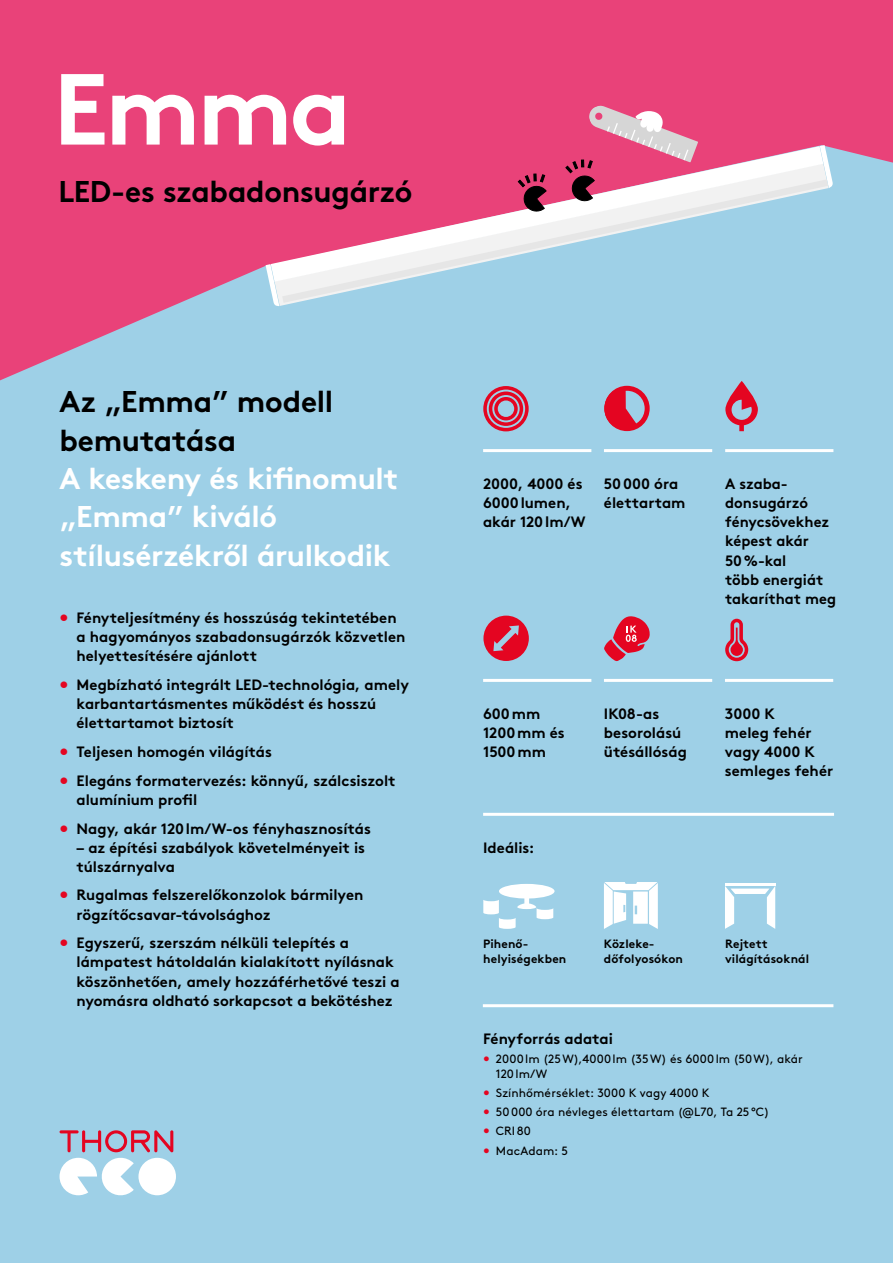
<style>
.page{position:relative;width:893px;height:1263px;background:#9ed0e7}
.page>*{position:absolute;margin:0;border:0;box-sizing:border-box;transform-origin:0 0}
.t1{font:700 100.65px "Brown";color:#fff}
.t2{font:700 30px/38.2px "Brown";letter-spacing:-.015em;color:#fff}
.t3{font:700 30px/38.2px "Brown";letter-spacing:-.01em;color:#000}
.t4{font:700 15px/19.2px "Brown";color:#000}
.t5{font:12px/14.9px "Brown";letter-spacing:.01em;color:#000}
.t6{font:700 12px/14.9px "Brown";letter-spacing:.01em;color:#000}
.s1{color:#e40521}
</style>
<div class="page">
<svg style="left:0;top:0;width:893px;height:380px;fill:#e94279"></svg>
<svg style="left:820px;top:145px;width:14px;height:43px"></svg>
<svg style="left:266px;top:264px;width:13px;height:43px"></svg>
<svg style="left:274px;top:163px;width:554px;height:143px"></svg>
<svg style="left:282px;top:179px;width:546px;height:124px"></svg>
<svg style="left:271px;top:146px;width:552px;height:136px"></svg>
<svg style="left:518px;top:174px;width:29px;height:39px"></svg>
<svg style="left:565px;top:104px;width:133px;height:98px;background:#e07c9d"></svg>
<hr style="left:483px;top:1004px;width:350px;height:3px;background:#fff">
<hr style="left:483px;top:813px;width:351px;height:3px;background:#fff">
<hr style="left:725px;top:449px;width:108px;height:3px;background:#fff">
<hr style="left:604px;top:449px;width:108px;height:3px;background:#fff">
<hr style="left:604px;top:679px;width:108px;height:3px;background:#fff">
<hr style="left:483px;top:449px;width:108px;height:3px;background:#fff">
<hr style="left:483px;top:679px;width:108px;height:3px;background:#fff">
<svg style="left:725px;top:381px;width:33px;height:50px"></svg>
<svg style="left:483px;top:386px;width:46px;height:45px"></svg>
<svg style="left:604px;top:387px;width:34px;height:43px"></svg>
<div style="left:604px;top:386px;width:46px;height:45px;border:5px solid #e40521;border-radius:50%"></div>
<svg style="left:483px;top:616px;width:46px;height:45px"></svg>
<svg style="left:604px;top:616px;width:46px;height:45px"></svg>
<svg style="left:483px;top:884px;width:72px;height:45px"></svg>
<svg style="left:604px;top:882px;width:54px;height:47px"></svg>
<svg style="left:725px;top:886px;width:50px;height:43px"></svg>
<hr style="left:725px;top:884px;width:50px;height:2px;background:#fff">
<hr style="left:725px;top:679px;width:108px;height:3px;background:#fff">
<svg style="left:725px;top:619px;width:23px;height:42px"></svg>
<div style="left:138px;top:1158px;width:38px;height:37px;background:#fff;border-radius:50%"></div>
<svg style="left:60px;top:1130px;width:113px;height:65px"></svg>
<h1 class="t1" style="left:53px;top:28px;width:300px">Emma</h1>
<h2 class="t3" style="left:58px;top:169px;width:355px">LED-es szabadonsugárzó</h2>
<h2 class="t3" style="left:60px;top:380px;width:275px">Az „Emma” modell bemutatása</h2>
<h2 class="t2" style="left:60px;top:456px;width:340px">A keskeny és kifinomult „Emma” kiváló stílusérzékről árulkodik</h2>
<p class="t4" style="left:77px;top:606px;width:330px;text-indent:-17px"><span class="s1">•</span> Fényteljesítmény és hosszúság tekintetében a hagyományos szabadonsugárzók közvetlen helyettesítésére ajánlott</p>
<p class="t4" style="left:77px;top:673px;width:334px;text-indent:-17px"><span class="s1">•</span> Megbízható integrált LED-technológia, amely karbantartásmentes működést és hosszú élettartamot biztosít</p>
<p class="t4" style="left:60px;top:740px;width:214px"><span class="s1">•</span> Teljesen homogén világítás</p>
<p class="t4" style="left:77px;top:769px;width:321px;text-indent:-17px"><span class="s1">•</span> Elegáns formatervezés: könnyű, szálcsiszolt alumínium profil</p>
<p class="t4" style="left:60px;top:817px;width:313px"><span class="s1">•</span> Nagy, akár 120lm/W-os fényhasznosítás</p>
<p class="t4" style="left:77px;top:836px;width:290px">– az építési szabályok követelményeit is túlszárnyalva</p>
<p class="t4" style="left:77px;top:884px;width:288px;text-indent:-17px"><span class="s1">•</span> Rugalmas felszerelőkonzolok bármilyen rögzítőcsavar-távolsághoz</p>
<p class="t4" style="left:77px;top:932px;width:325px;text-indent:-17px"><span class="s1">•</span> Egyszerű, szerszám nélküli telepítés a lámpatest hátoldalán kialakított nyílásnak köszönhetően, amely hozzáférhetővé teszi a nyomásra oldható sorkapcsot a bekötéshez</p>
<p class="t4" style="left:483px;top:473px;width:104px">2000, 4000 és<br>6000lumen, akár 120lm/W</p>
<p class="t4" style="left:725px;top:473px;width:113px">A szaba&shy;donsugárzó fénycsövekhez képest akár<br>50%-kal<br>több energiát takaríthat meg</p>
<p class="t4" style="left:604px;top:473px;width:83px">50000 óra élettartam</p>
<p class="t4" style="left:483px;top:702px;width:83px">600mm<br>1200mm és<br>1500mm</p>
<p class="t4" style="left:604px;top:702px;width:85px">IK08-as besorolású ütésállóság</p>
<p class="t4" style="left:483px;top:836px;width:53px">Ideális:</p>
<p class="t6" style="left:483px;top:935px;width:85px">Pihenő&shy;helyiségekben</p>
<p class="t6" style="left:604px;top:935px;width:80px">Közleke&shy;dőfolyosókon</p>
<p class="t4" style="left:725px;top:702px;width:110px">3000 K<br>meleg fehér vagy 4000 K semleges fehér</p>
<p class="t6" style="left:725px;top:935px;width:85px">Rejtett világításoknál</p>
<p class="t4" style="left:483px;top:1027px;width:131px">Fényforrás adatai</p>
<p class="t5" style="left:496px;top:1050px;width:308px;text-indent:-13px"><span class="s1">•</span> 2000lm (25W),4000lm (35W) és 6000lm (50W), akár<br>120lm/W</p>
<p class="t5" style="left:483px;top:1084px;width:228px"><span class="s1">•</span> Színhőmérséklet: 3000 K vagy 4000 K</p>
<p class="t5" style="left:483px;top:1104px;width:288px"><span class="s1">•</span> 50000 óra névleges élettartam (@L70, Ta 25°C)</p>
<p class="t5" style="left:483px;top:1123px;width:49px"><span class="s1">•</span> CRI80</p>
<p class="t5" style="left:483px;top:1142px;width:86px"><span class="s1">•</span> MacAdam: 5</p>
</div>
